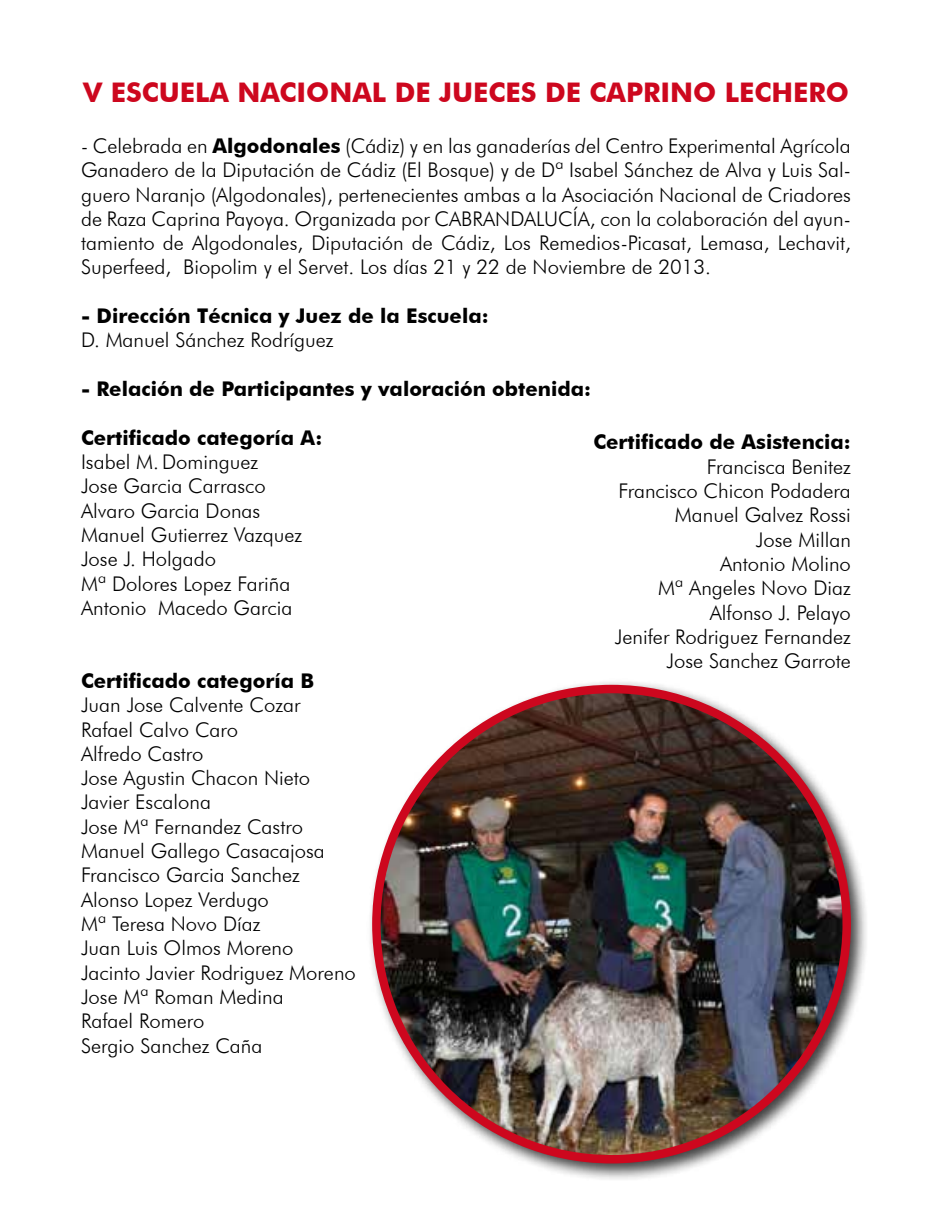
<style>
.page{position:relative;width:932px;height:1219px;background:#fff}
.page>*{position:absolute;margin:0;border:0;box-sizing:border-box;transform-origin:0 0}
.t1{font:700 27px "Futura BT";color:#cd071e}
.t2{font:300 20.25px/24.3px "Futura BT";color:#000}
.t3{font:700 20.25px "Futura BT";color:#000}
.s1{font-weight:700}
.s2{font-style:italic}
</style>
<div class="page">
<div style="left:366px;top:678px;width:503px;height:503px;background:#000;opacity:.75"></div>
<img style="left:376px;top:689px;width:470px;height:469px;border-radius:235px">
<h1 class="t1" style="left:83px;top:76px;width:767px">V ESCUELA NACIONAL DE JUECES DE CAPRINO LECHERO</h1>
<p class="t2" style="left:81px;top:133px;width:771px;text-align:justify">- Celebrada en <span class="s1">Algodonales</span> (Cádiz) y en las ganaderías <span class="s2">d</span>el Centro Experimental Agrícola Ganadero de la Diputación de Cádiz (El Bosque) y de Dª Isabel Sánchez de Alva y Luis Sal&shy;guero Naranjo (Algodonales), pertenecientes ambas a la Asociación Nacional de Criadores de Raza Caprina Payoya. Organizada por CABRANDALUCÍA, con la colaboración del ayun&shy;tamiento de Algodonales, Diputación de Cádiz, Los Remedios-Picasat, Lemasa, Lechavit, Superfeed, Biopolim y el Servet. Los días 21 y 22 de Noviembre de 2013.</p>
<p class="t3" style="left:81px;top:303px;width:409px">- Dirección Técnica y Juez de la Escuela:</p>
<p class="t2" style="left:81px;top:328px;width:254px">D. Manuel Sánchez Rodríguez</p>
<p class="t3" style="left:81px;top:376px;width:511px">- Relación de Participantes y valoración obtenida:</p>
<p class="t3" style="left:81px;top:425px;width:243px">Certificado categoría A:</p>
<p class="t2" style="left:81px;top:449px;width:223px">Isabel M.Dominguez<br>Jose Garcia Carrasco<br>Alvaro Garcia Donas<br>Manuel Gutierrez Vazquez<br>Jose J. Holgado<br>Mª Dolores Lopez Fariña<br>Antonio Macedo Garcia</p>
<p class="t3" style="left:593px;top:430px;width:259px">Certificado de Asistencia:</p>
<p class="t2" style="left:614px;top:454px;width:237px;text-align:right">Francisca Benitez<br>Francisco Chicon Podadera<br>Manuel Galvez Rossi<br>Jose Millan<br>Antonio Molino<br>Mª Angeles Novo Diaz<br>Alfonso J. Pelayo<br>Jenifer Rodriguez Fernandez<br>Jose Sanchez Garrote</p>
<p class="t3" style="left:81px;top:668px;width:234px">Certificado categoría B</p>
<p class="t2" style="left:81px;top:692px;width:276px">Juan Jose Calvente Cozar<br>Rafael Calvo Caro<br>Alfredo Castro<br>Jose Agustin Chacon Nieto<br>Javier Escalona<br>Jose Mª Fernandez Castro<br>Manuel Gallego Casacajosa<br>Francisco Garcia Sanchez<br>Alonso Lopez Verdugo<br>Mª Teresa Novo Díaz<br>Juan Luis Olmos Moreno<br>Jacinto Javier Rodriguez Moreno<br>Jose Mª Roman Medina<br>Rafael Romero<br>Sergio Sanchez Caña</p>
</div>
